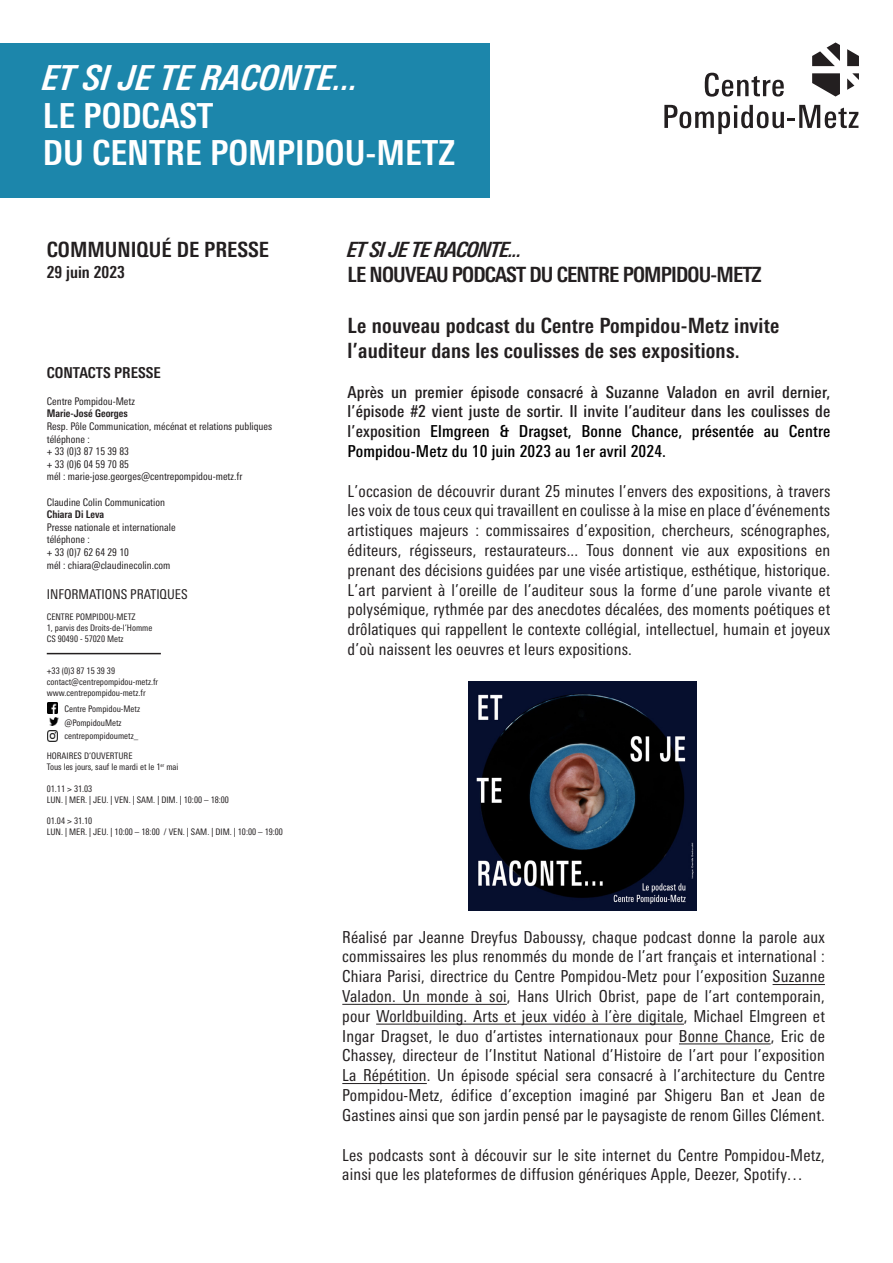
<style>
.page{position:relative;width:893px;height:1263px;background:#fff}
.page>*{position:absolute;margin:0;border:0;box-sizing:border-box;transform-origin:0 0}
.t1{font:700 condensed 34.5px/37.5px "Univers Next Pro";color:#fff}
.t2{font:italic 700 condensed 34.5px "Univers Next Pro";color:#fff}
.t3{font:700 condensed 21px/25.2px "Univers Next Pro";letter-spacing:.01em;color:#231f20}
.t4{font:700 condensed 21px/25.2px "Univers Next Pro";letter-spacing:-.04em;color:#231f20}
.t5{font:condensed 16.5px/19.8px "Univers Next Pro";letter-spacing:.01em;color:#231f20;text-align:justify}
.t6{font:500 condensed 16.5px/19.8px "Univers Next Pro";letter-spacing:.01em;color:#231f20;text-align:justify}
.t7{font:700 condensed 16.5px "Univers Next Pro";color:#231f20}
.t8{font:700 condensed 15px "Univers Next Pro";color:#231f20}
.t9{font:condensed 13.5px "Univers Next Pro";color:#231f20}
.t10{font:condensed 10.5px "Univers Next Pro";color:#231f20}
.t11{font:700 condensed 10.5px "Univers Next Pro";color:#231f20}
.t12{font:condensed 9px "Univers Next Pro";color:#231f20}
.s1{font-style:italic}
.s2{color:#000}
</style>
<div class="page">
<div style="left:0;top:44px;width:489px;height:154px;background:#1c86ab"></div>
<svg style="left:47px;top:703px;width:12px;height:38px"></svg>
<hr style="left:47px;top:653px;width:114px;height:1px;background:#231f20">
<img style="left:469px;top:681px;width:227px;height:230px">
<hr style="left:773px;top:984px;width:52px;height:1px;background:#231f20">
<hr style="left:342px;top:1004px;width:165px;height:1px;background:#231f20">
<hr style="left:376px;top:1024px;width:308px;height:1px;background:#231f20">
<hr style="left:679px;top:1043px;width:92px;height:1px;background:#231f20">
<hr style="left:342px;top:1083px;width:85px;height:1px;background:#231f20">
<svg style="left:705px;top:73px;width:79px;height:24px"></svg>
<svg style="left:664px;top:105px;width:194px;height:29px"></svg>
<svg style="left:812px;top:42px;width:47px;height:55px"></svg>
<p class="t2" style="left:43px;top:57px;width:318px">ET SI JE TE RACONTE...</p>
<p class="t1" style="left:43px;top:96px;width:413px">LE PODCAST<br>DU CENTRE POMPIDOU-METZ</p>
<p class="t3" style="left:47px;top:237px;width:224px">COMMUNIQUÉ DE PRESSE</p>
<p class="t7" style="left:47px;top:262px;width:80px">29 juin 2023</p>
<p class="t8" style="left:47px;top:364px;width:115px">CONTACTS PRESSE</p>
<p class="t10" style="left:47px;top:395px;width:90px">Centre Pompidou-Metz</p>
<p class="t11" style="left:47px;top:407px;width:82px">Marie-José Georges</p>
<p class="t10" style="left:47px;top:420px;width:227px">Resp. Pôle Communication, mécénat et relations publiques</p>
<p class="t10" style="left:47px;top:433px;width:45px">téléphone :</p>
<p class="t10" style="left:47px;top:445px;width:84px">+ 33 (0)3 87 15 39 83</p>
<p class="t10" style="left:47px;top:458px;width:84px">+ 33 (0)6 04 59 70 85</p>
<p class="t10" style="left:47px;top:471px;width:197px">mél : marie-jose.georges@centrepompidou-metz.fr</p>
<p class="t10" style="left:47px;top:496px;width:120px">Claudine Colin Communication</p>
<p class="t11" style="left:47px;top:508px;width:59px">Chiara Di Leva</p>
<p class="t10" style="left:47px;top:521px;width:130px">Presse nationale et internationale</p>
<p class="t10" style="left:47px;top:534px;width:45px">téléphone :</p>
<p class="t10" style="left:47px;top:546px;width:84px">+ 33 (0)7 62 64 29 10</p>
<p class="t10" style="left:47px;top:559px;width:125px">mél : chiara@claudinecolin.com</p>
<p class="t9" style="left:47px;top:586px;width:142px">INFORMATIONS PRATIQUES</p>
<p class="t12" style="left:47px;top:612px;width:90px">CENTRE POMPIDOU-METZ</p>
<p class="t12" style="left:47px;top:623px;width:107px">1, parvis des Droits-de-l’Homme</p>
<p class="t12" style="left:47px;top:634px;width:78px">CS 90490 - 57020 Metz</p>
<p class="t12" style="left:47px;top:666px;width:70px">+33 (0)3 87 15 39 39</p>
<p class="t12" style="left:47px;top:677px;width:113px">contact@centrepompidou-metz.fr</p>
<p class="t12" style="left:47px;top:688px;width:100px">www.centrepompidou-metz.fr</p>
<p class="t12" style="left:64px;top:704px;width:77px">Centre Pompidou-Metz</p>
<p class="t12" style="left:64px;top:717px;width:59px">@PompidouMetz</p>
<p class="t12" style="left:64px;top:731px;width:75px">centrepompidoumetz_</p>
<p class="t12" style="left:47px;top:751px;width:87px">HORAIRES D’OUVERTURE</p>
<p class="t12" style="left:47px;top:762px;width:133px">Tous les jours, sauf le mardi et le 1<sup>er</sup> mai</p>
<p class="t12" style="left:47px;top:783px;width:47px">01.11 &gt; 31.03</p>
<p class="t12" style="left:47px;top:794px;width:184px">LUN. | MER. | JEU. | VEN. | SAM. | DIM. | 10:00 – 18:00</p>
<p class="t12" style="left:47px;top:816px;width:47px">01.04 &gt; 31.10</p>
<p class="t12" style="left:47px;top:827px;width:238px">LUN. | MER. | JEU. | 10:00 – 18:00 / VEN. | SAM. | DIM. | 10:00 – 19:00</p>
<p class="t4" style="left:348px;top:237px;width:416px"><span class="s1">ET SI JE TE RACONTE...<br></span>LE NOUVEAU PODCAST DU CENTRE POMPIDOU-METZ</p>
<p class="t3" style="left:348px;top:312px;width:433px">Le nouveau podcast du Centre Pompidou-Metz invite l’auditeur dans les coulisses de ses expositions.</p>
<p class="t6" style="left:348px;top:382px;width:484px">Après un premier épisode consacré à Suzanne Valadon en avril dernier, l’épisode #2 vient juste de sortir. Il invite l’auditeur dans les coulisses de l’exposition <span class="s2">Elmgreen &amp; Dragset, Bonne Chance, présentée au Centre Pompidou-Metz du 10 juin 2023 au 1er avril 2024.</span></p>
<p class="t5" style="left:348px;top:481px;width:484px">L’occasion de découvrir durant 25 minutes l’envers des expositions, à travers les voix de tous ceux qui travaillent en coulisse à la mise en place d’événements artistiques majeurs : commissaires d’exposition, chercheurs, scénographes, éditeurs, régisseurs, restaurateurs... Tous donnent vie aux expositions en prenant des décisions guidées par une visée artistique, esthétique, historique.<br>L’art parvient à l’oreille de l’auditeur sous la forme d’une parole vivante et polysémique, rythmée par des anecdotes décalées, des moments poétiques et drôlatiques qui rappellent le contexte collégial, intellectuel, humain et joyeux d’où naissent les oeuvres et leurs expositions.</p>
<p class="t5" style="left:342px;top:927px;width:484px">Réalisé par Jeanne Dreyfus Daboussy, chaque podcast donne la parole aux commissaires les plus renommés du monde de l’art français et international :<br>Chiara Parisi, directrice du Centre Pompidou-Metz pour l’exposition Suzanne Valadon. Un monde à soi, Hans Ulrich Obrist, pape de l’art contemporain, pour Worldbuilding. Arts et jeux vidéo à l’ère digitale, Michael Elmgreen et Ingar Dragset, le duo d’artistes internationaux pour Bonne Chance, Eric de Chassey, directeur de l’Institut National d’Histoire de l’art pour l’exposition La Répétition. Un épisode spécial sera consacré à l’architecture du Centre Pompidou-Metz, édifice d’exception imaginé par Shigeru Ban et Jean de Gastines ainsi que son jardin pensé par le paysagiste de renom Gilles Clément.</p>
<p class="t5" style="left:342px;top:1145px;width:484px">Les podcasts sont à découvir sur le site internet du Centre Pompidou-Metz, ainsi que les plateformes de diffusion génériques Apple, Deezer, Spotify…</p>
</div>
